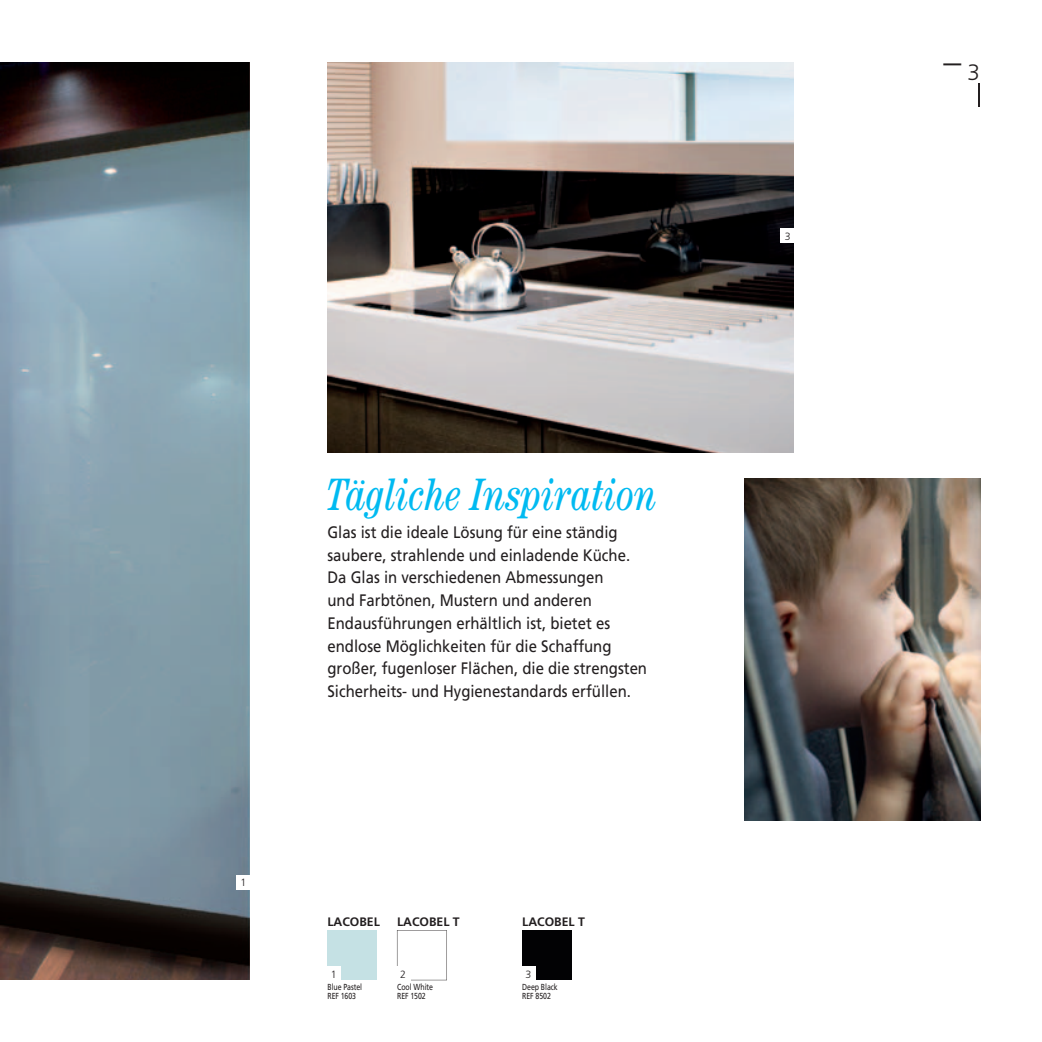
<style>
.page{position:relative;width:1042px;height:1042px;background:#fff}
.page>*{position:absolute;margin:0;border:0;box-sizing:border-box;transform-origin:0 0}
.t1{font:italic condensed 45.5px "Century Std";color:#00baf1;scale:.9 1}
.t2{font:300 35.7px "Frutiger LT Std";color:#231f20}
.t3{font:16.62px/22.8px "Frutiger LT Std";color:#231f20;scale:.9 1}
.t4{font:700 12.25px "Frutiger LT Std";color:#231f20}
.t5{font:300 10.5px "Frutiger LT Std";color:#231f20}
.t6{font:8.75px/8.8px "Frutiger LT Std";letter-spacing:-.01em;color:#231f20;scale:.8 1}
</style>
<div class="page">
<hr style="left:978px;top:83px;width:2px;height:23px;background:#231f20">
<img style="left:327px;top:62px;width:467px;height:391px">
<img style="left:0;top:62px;width:250px;height:918px">
<img style="left:744px;top:479px;width:236px;height:341px">
<div style="left:780px;top:228px;width:15px;height:15px;background:#fff"></div>
<div style="left:236px;top:875px;width:15px;height:15px;background:#fff"></div>
<svg style="left:397px;top:930px;width:50px;height:50px"></svg>
<div style="left:327px;top:930px;width:50px;height:50px;background:#c5e1e4"></div>
<div style="left:522px;top:930px;width:50px;height:50px;background:#020204"></div>
<div style="left:326px;top:966px;width:15px;height:15px;background:#fff"></div>
<div style="left:396px;top:966px;width:14px;height:15px;background:#fff"></div>
<div style="left:521px;top:966px;width:15px;height:15px;background:#fff"></div>
<p class="t5" style="left:241px;top:877px;width:7px">1</p>
<h1 class="t1" style="left:327px;top:468px;width:368px">Tägliche Inspiration</h1>
<p class="t3" style="left:327px;top:521px;width:357px">Glas ist die ideale Lösung für eine ständig saubere, strahlende und einladende Küche.<br>Da Glas in verschiedenen Abmessungen<br>und Farbtönen, Mustern und anderen Endausführungen erhältlich ist, bietet es endlose Möglichkeiten für die Schaffung großer, fugenloser Flächen, die die strengsten Sicherheits- und Hygienestandards erfüllen.</p>
<p class="t4" style="left:327px;top:915px;width:54px">LACOBEL</p>
<p class="t4" style="left:397px;top:915px;width:64px">LACOBEL T</p>
<p class="t4" style="left:522px;top:914px;width:64px">LACOBEL T</p>
<p class="t5" style="left:331px;top:968px;width:7px">1</p>
<p class="t5" style="left:400px;top:968px;width:7px">2</p>
<p class="t5" style="left:525px;top:968px;width:7px">3</p>
<p class="t6" style="left:327px;top:983px;width:45px">Blue Pastel<br>REF 1603</p>
<p class="t6" style="left:522px;top:983px;width:46px">Deep Black<br>REF 8502</p>
<p class="t6" style="left:397px;top:983px;width:46px">Cool White<br>REF 1502</p>
<p class="t5" style="left:785px;top:230px;width:7px">3</p>
<h2 class="t2" style="left:943px;top:41px;width:38px">– <sub>3</sub></h2>
</div>
